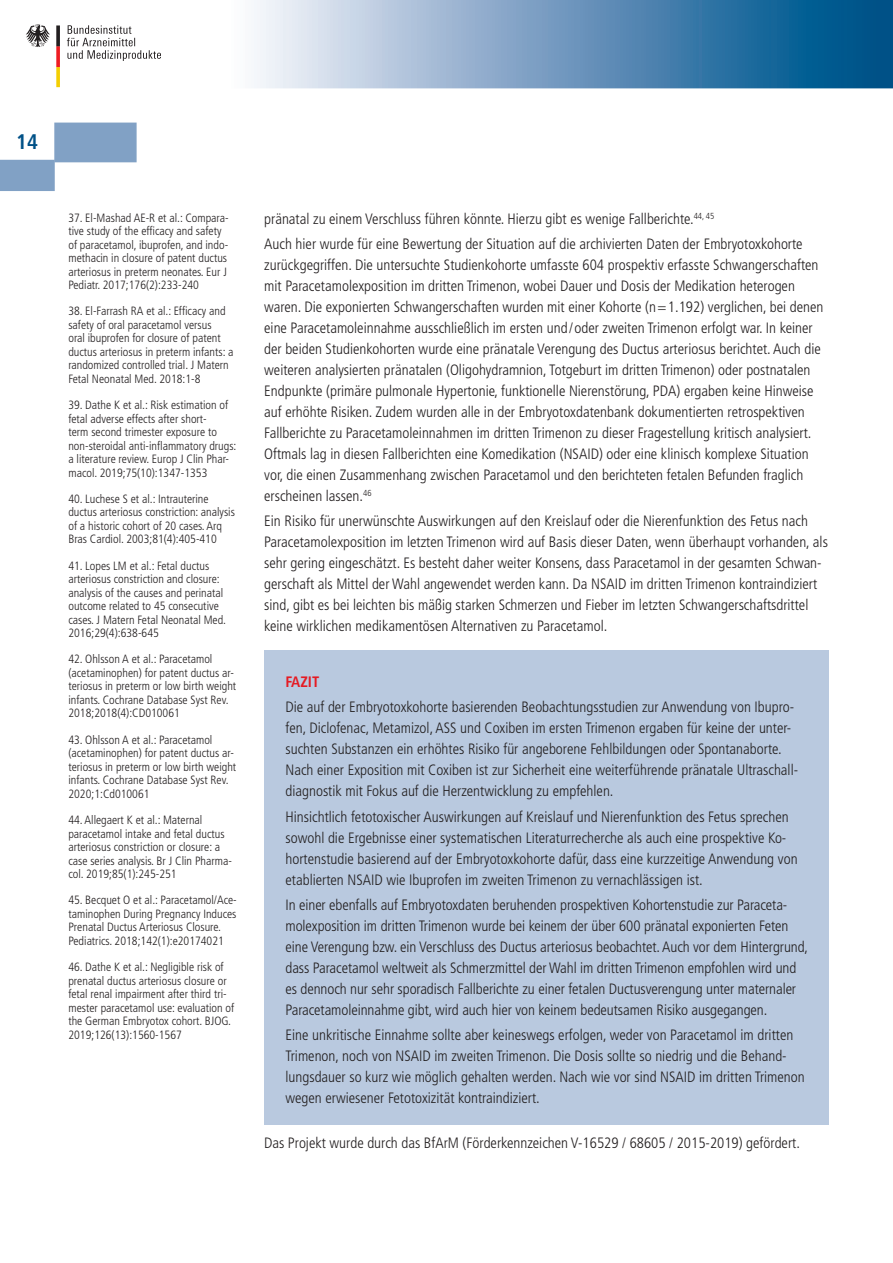
<style>
.page{position:relative;width:893px;height:1263px;background:#fff}
.page>*{position:absolute;margin:0;border:0;box-sizing:border-box;transform-origin:0 0}
.t1{font:700 condensed 21px "Frutiger";color:#005187}
.t2{font:300 condensed 15px/21px "Frutiger LT";color:#231f20}
.t3{font:700 condensed 15px "Frutiger";color:#e51a23}
.t4{font:300 condensed 12px/13.5px "Frutiger LT";color:#231f20}
</style>
<div class="page">
<svg style="left:160px;top:0;width:732px;height:88px"></svg>
<div style="left:54px;top:123px;width:83px;height:39px;background:#81a1c5;border:2px solid #81a1c5"></div>
<div style="left:0;top:160px;width:55px;height:31px;background:#81a1c5"></div>
<svg style="left:26px;top:24px;width:24px;height:23px"></svg>
<svg style="left:56px;top:25px;width:4px;height:62px"></svg>
<svg style="left:67px;top:25px;width:93px;height:36px"></svg>
<svg style="left:892px;top:0;width:1px;height:88px"></svg>
<div style="left:264px;top:651px;width:565px;height:474px;background:#b9c9df"></div>
<h1 class="t1" style="left:16px;top:130px;width:23px">14</h1>
<p class="t4" style="left:68px;top:211px;width:162px">37. El-Mashad AE-R et al.: Compara&shy;tive study of the efficacy and safety of paracetamol, ibuprofen, and indo&shy;methacin in closure of patent ductus arteriosus in preterm neonates. Eur J Pediatr. 2017;176(2):233-240</p>
<p class="t4" style="left:68px;top:305px;width:166px">38. El-Farrash RA et al.: Efficacy and safety of oral paracetamol versus<br>oral ibuprofen for closure of patent ductus arteriosus in preterm infants: a randomized controlled trial. J Matern Fetal Neonatal Med. 2018:1-8</p>
<p class="t4" style="left:68px;top:398px;width:170px">39. Dathe K et al.: Risk estimation of fetal adverse effects after short-<br>term second trimester exposure to non-steroidal anti-inflammatory drugs: a literature review. Europ J Clin Phar&shy;macol. 2019;75(10):1347-1353</p>
<p class="t4" style="left:68px;top:492px;width:168px">40. Luchese S et al.: Intrauterine ductus arteriosus constriction: analysis of a historic cohort of 20 cases. Arq Bras Cardiol. 2003;81(4):405-410</p>
<p class="t4" style="left:68px;top:559px;width:159px">41. Lopes LM et al.: Fetal ductus arteriosus constriction and closure: analysis of the causes and perinatal outcome related to 45 consecutive cases. J Matern Fetal Neonatal Med.<br>2016;29(4):638-645</p>
<p class="t4" style="left:68px;top:653px;width:169px">42. Ohlsson A et al.: Paracetamol (acetaminophen) for patent ductus ar&shy;teriosus in preterm or low birth weight infants. Cochrane Database Syst Rev.<br>2018;2018(4):CD010061</p>
<p class="t4" style="left:68px;top:733px;width:169px">43. Ohlsson A et al.: Paracetamol (acetaminophen) for patent ductus ar&shy;teriosus in preterm or low birth weight infants. Cochrane Database Syst Rev.<br>2020;1:Cd010061</p>
<p class="t4" style="left:68px;top:813px;width:165px">44. Allegaert K et al.: Maternal paracetamol intake and fetal ductus arteriosus constriction or closure: a case series analysis. Br J Clin Pharma&shy;col. 2019;85(1):245-251</p>
<p class="t4" style="left:68px;top:893px;width:170px">45. Becquet O et al.: Paracetamol/Ace&shy;taminophen During Pregnancy Induces Prenatal Ductus Arteriosus Closure.<br>Pediatrics. 2018;142(1):e20174021</p>
<p class="t4" style="left:68px;top:960px;width:167px">46. Dathe K et al.: Negligible risk of prenatal ductus arteriosus closure or fetal renal impairment after third tri&shy;mester paracetamol use: evaluation of the German Embryotox cohort. BJOG.<br>2019;126(13):1560-1567</p>
<p class="t2" style="left:264px;top:206px;width:540px;line-height:25.2px">pränatal zu einem Verschluss führen könnte. Hierzu gibt es wenige Fallberichte.<sup>44,</sup> <sup>45<br></sup>Auch hier wurde für eine Bewertung der Situation auf die archivierten Daten der Embryotoxkohorte</p>
<p class="t2" style="left:264px;top:255px;width:561px">zurückgegriffen. Die untersuchte Studienkohorte umfasste 604 prospektiv erfasste Schwangerschaften mit Paracetamolexposition im dritten Trimenon, wobei Dauer und Dosis der Medikation heterogen waren. Die exponierten Schwangerschaften wurden mit einer Kohorte (n=1.192) verglichen, bei denen eine Paracetamoleinnahme ausschließlich im ersten und/oder zweiten Trimenon erfolgt war. In keiner der beiden Studienkohorten wurde eine pränatale Verengung des Ductus arteriosus berichtet. Auch die weiteren analysierten pränatalen (Oligohydramnion, Totgeburt im dritten Trimenon) oder postnatalen Endpunkte (primäre pulmonale Hypertonie, funktionelle Nierenstörung, PDA) ergaben keine Hinweise auf erhöhte Risiken. Zudem wurden alle in der Embryotoxdatenbank dokumentierten retrospektiven Fallberichte zu Paracetamoleinnahmen im dritten Trimenon zu dieser Fragestellung kritisch analysiert.<br>Oftmals lag in diesen Fallberichten eine Komedikation (NSAID) oder eine klinisch komplexe Situation vor, die einen Zusammenhang zwischen Paracetamol und den berichteten fetalen Befunden fraglich erscheinen lassen.<sup>46</sup></p>
<p class="t2" style="left:264px;top:511px;width:565px">Ein Risiko für unerwünschte Auswirkungen auf den Kreislauf oder die Nierenfunktion des Fetus nach Paracetamolexposition im letzten Trimenon wird auf Basis dieser Daten, wenn überhaupt vorhanden, als sehr gering eingeschätzt. Es besteht daher weiter Konsens, dass Paracetamol in der gesamten Schwan&shy;gerschaft als Mittel der Wahl angewendet werden kann. Da NSAID im dritten Trimenon kontraindiziert sind, gibt es bei leichten bis mäßig starken Schmerzen und Fieber im letzten Schwangerschaftsdrittel keine wirklichen medikamentösen Alternativen zu Paracetamol.</p>
<p class="t3" style="left:285px;top:673px;width:35px">FAZIT</p>
<p class="t2" style="left:285px;top:697px;width:514px">Die auf der Embryotoxkohorte basierenden Beobachtungsstudien zur Anwendung von Ibupro&shy;fen, Diclofenac, Metamizol, ASS und Coxiben im ersten Trimenon ergaben für keine der unter&shy;suchten Substanzen ein erhöhtes Risiko für angeborene Fehlbildungen oder Spontanaborte.<br>Nach einer Exposition mit Coxiben ist zur Sicherheit eine weiterführende pränatale Ultraschall&shy;diagnostik mit Fokus auf die Herzentwicklung zu empfehlen.</p>
<p class="t2" style="left:285px;top:806px;width:514px">Hinsichtlich fetotoxischer Auswirkungen auf Kreislauf und Nierenfunktion des Fetus sprechen sowohl die Ergebnisse einer systematischen Literaturrecherche als auch eine prospektive Ko&shy;hortenstudie basierend auf der Embryotoxkohorte dafür, dass eine kurzzeitige Anwendung von etablierten NSAID wie Ibuprofen im zweiten Trimenon zu vernachlässigen ist.</p>
<p class="t2" style="left:285px;top:894px;width:524px">In einer ebenfalls auf Embryotoxdaten beruhenden prospektiven Kohortenstudie zur Paraceta&shy;molexposition im dritten Trimenon wurde bei keinem der über 600 pränatal exponierten Feten eine Verengung bzw. ein Verschluss des Ductus arteriosus beobachtet. Auch vor dem Hintergrund, dass Paracetamol weltweit als Schmerzmittel der Wahl im dritten Trimenon empfohlen wird und es dennoch nur sehr sporadisch Fallberichte zu einer fetalen Ductusverengung unter maternaler Paracetamoleinnahme gibt, wird auch hier von keinem bedeutsamen Risiko ausgegangen.</p>
<p class="t2" style="left:285px;top:1025px;width:521px">Eine unkritische Einnahme sollte aber keineswegs erfolgen, weder von Paracetamol im dritten Trimenon, noch von NSAID im zweiten Trimenon. Die Dosis sollte so niedrig und die Behand&shy;lungsdauer so kurz wie möglich gehalten werden. Nach wie vor sind NSAID im dritten Trimenon wegen erwiesener Fetotoxizität kontraindiziert.</p>
<p class="t2" style="left:264px;top:1133px;width:537px">Das Projekt wurde durch das BfArM (Förderkennzeichen V-16529 / 68605 / 2015-2019) gefördert.</p>
</div>
